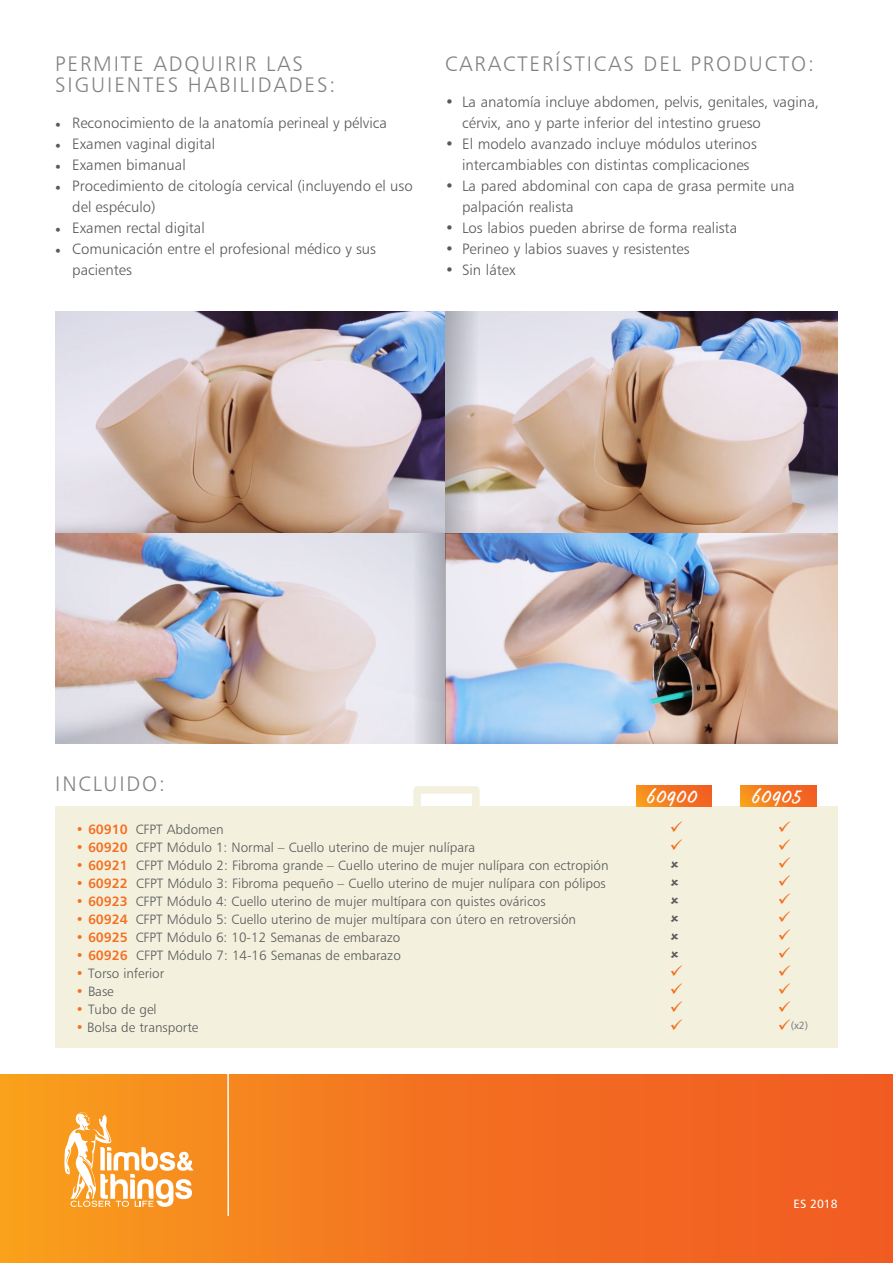
<style>
.page{position:relative;width:893px;height:1263px;background:#fff}
.page>*{position:absolute;margin:0;border:0;box-sizing:border-box;transform-origin:0 0}
.t1{font:21px/21px "Humanist 777 BT Light B";letter-spacing:.09em;color:#808285}
.t2{font:21px "dear Joe 6";color:#fff}
.t3{font:15px/21px "Humanist 777 BT Light B";color:#58595b}
.t4{font:13.5px "Humanist 777 BT Light B";color:#58595b}
.t5{font:12px "Humanist 777 BT Roman B";color:#fff}
.t6{font:10.5px "Humanist 777 BT Roman B";color:#808285}
.s1{font-family:"Minion Pro"}
.s2{font-family:"Humanist 777 BT Bold B";color:#f36f21}
.s3{color:#f36f21}
</style>
<div class="page">
<div style="left:0;top:1074px;width:893px;height:189px;background:linear-gradient(to right,#f89a1d,#f05423)"></div>
<svg style="left:64px;top:1112px;width:130px;height:95px"></svg>
<hr style="left:227px;top:1046px;width:2px;height:169px;background:#fff">
<div style="left:413px;top:786px;width:67px;height:27px;border:8px solid #f3f0dd"></div>
<div style="left:55px;top:806px;width:783px;height:242px;background:#f3f0dd"></div>
<div style="left:636px;top:785px;width:76px;height:21px;background:linear-gradient(to right,#f7941e,#f15a23)"></div>
<div style="left:741px;top:785px;width:75px;height:21px;background:linear-gradient(to right,#f7941e,#f05923)"></div>
<img style="left:55px;top:311px;width:390px;height:223px">
<img style="left:55px;top:534px;width:358px;height:209px">
<svg style="left:478px;top:311px;width:360px;height:223px;background:#c0b0ab"></svg>
<img style="left:445px;top:534px;width:393px;height:209px">
<svg style="left:445px;top:311px;width:33px;height:223px;background:#c0b7b5"></svg>
<div style="left:413px;top:534px;width:32px;height:209px;background:linear-gradient(to right,#e3e3ed,#adaeb8)"></div>
<h1 class="t1" style="left:55px;top:53px;width:281px">PERMITE ADQUIRIR LAS<br>SIGUIENTES HABILIDADES:</h1>
<h1 class="t1" style="left:445px;top:53px;width:370px">CARACTERÍSTICAS DEL PRODUCTO:</h1>
<p class="t3" style="left:55px;top:112px;width:333px"><span class="s1">•</span> Reconocimiento de la anatomía perineal y pélvica</p>
<p class="t3" style="left:55px;top:133px;width:161px"><span class="s1">•</span> Examen vaginal digital</p>
<p class="t3" style="left:55px;top:154px;width:132px"><span class="s1">•</span> Examen bimanual</p>
<p class="t3" style="left:72px;top:175px;width:342px;text-indent:-17px"><span class="s1">•</span> Procedimiento de citología cervical (incluyendo el uso del espéculo)</p>
<p class="t3" style="left:55px;top:217px;width:151px"><span class="s1">•</span> Examen rectal digital</p>
<p class="t3" style="left:72px;top:238px;width:305px;text-indent:-17px"><span class="s1">•</span> Comunicación entre el profesional médico y sus pacientes</p>
<p class="t3" style="left:462px;top:91px;width:358px;text-indent:-17px">• La anatomía incluye abdomen, pelvis, genitales, vagina, cérvix, ano y parte inferior del intestino grueso</p>
<p class="t3" style="left:462px;top:133px;width:296px;text-indent:-17px">• El modelo avanzado incluye módulos uterinos intercambiables con distintas complicaciones</p>
<p class="t3" style="left:462px;top:175px;width:334px;text-indent:-17px">• La pared abdominal con capa de grasa permite una palpación realista</p>
<p class="t3" style="left:445px;top:217px;width:294px">• Los labios pueden abrirse de forma realista</p>
<p class="t3" style="left:445px;top:238px;width:246px">• Perineo y labios suaves y resistentes</p>
<p class="t3" style="left:445px;top:259px;width:72px">• Sin látex</p>
<h1 class="t1" style="left:55px;top:772px;width:111px">INCLUIDO:</h1>
<h1 class="t2" style="left:646px;top:782px;width:53px">60900</h1>
<h1 class="t2" style="left:751px;top:782px;width:52px">60905</h1>
<p class="t4" style="left:76px;top:821px;width:149px"><span class="s2">• 60910</span> CFPT Abdomen</p>
<p class="t4" style="left:76px;top:839px;width:401px"><span class="s2">• 60920</span> CFPT Módulo 1: Normal – Cuello uterino de mujer nulípara</p>
<p class="t4" style="left:76px;top:857px;width:534px"><span class="s2">• 60921</span> CFPT Módulo 2: Fibroma grande – Cuello uterino de mujer nulípara con ectropión</p>
<p class="t4" style="left:76px;top:875px;width:532px"><span class="s2">• 60922</span> CFPT Módulo 3: Fibroma pequeño – Cuello uterino de mujer nulípara con pólipos</p>
<p class="t4" style="left:76px;top:893px;width:472px"><span class="s2">• 60923</span> CFPT Módulo 4: Cuello uterino de mujer multípara con quistes ováricos</p>
<p class="t4" style="left:76px;top:911px;width:502px"><span class="s2">• 60924</span> CFPT Módulo 5: Cuello uterino de mujer multípara con útero en retroversión</p>
<p class="t4" style="left:76px;top:929px;width:326px"><span class="s2">• 60925</span> CFPT Módulo 6: 10-12 Semanas de embarazo</p>
<p class="t4" style="left:76px;top:947px;width:327px"><span class="s2">• 60926</span> CFPT Módulo 7: 14-16 Semanas de embarazo</p>
<p class="t4" style="left:76px;top:965px;width:90px"><span class="s2">•</span> Torso inferior</p>
<p class="t4" style="left:76px;top:983px;width:40px"><span class="s2">•</span> Base</p>
<p class="t4" style="left:76px;top:1001px;width:82px"><span class="s2">•</span> Tubo de gel</p>
<p class="t4" style="left:76px;top:1019px;width:124px"><span class="s2">•</span> Bolsa de transporte</p>
<p class="t6" style="left:778px;top:1019px;width:32px"><span class="s3">✓</span>(x2)</p>
<p class="t5" style="left:794px;top:1196px;width:46px">ES 2018</p>
</div>
